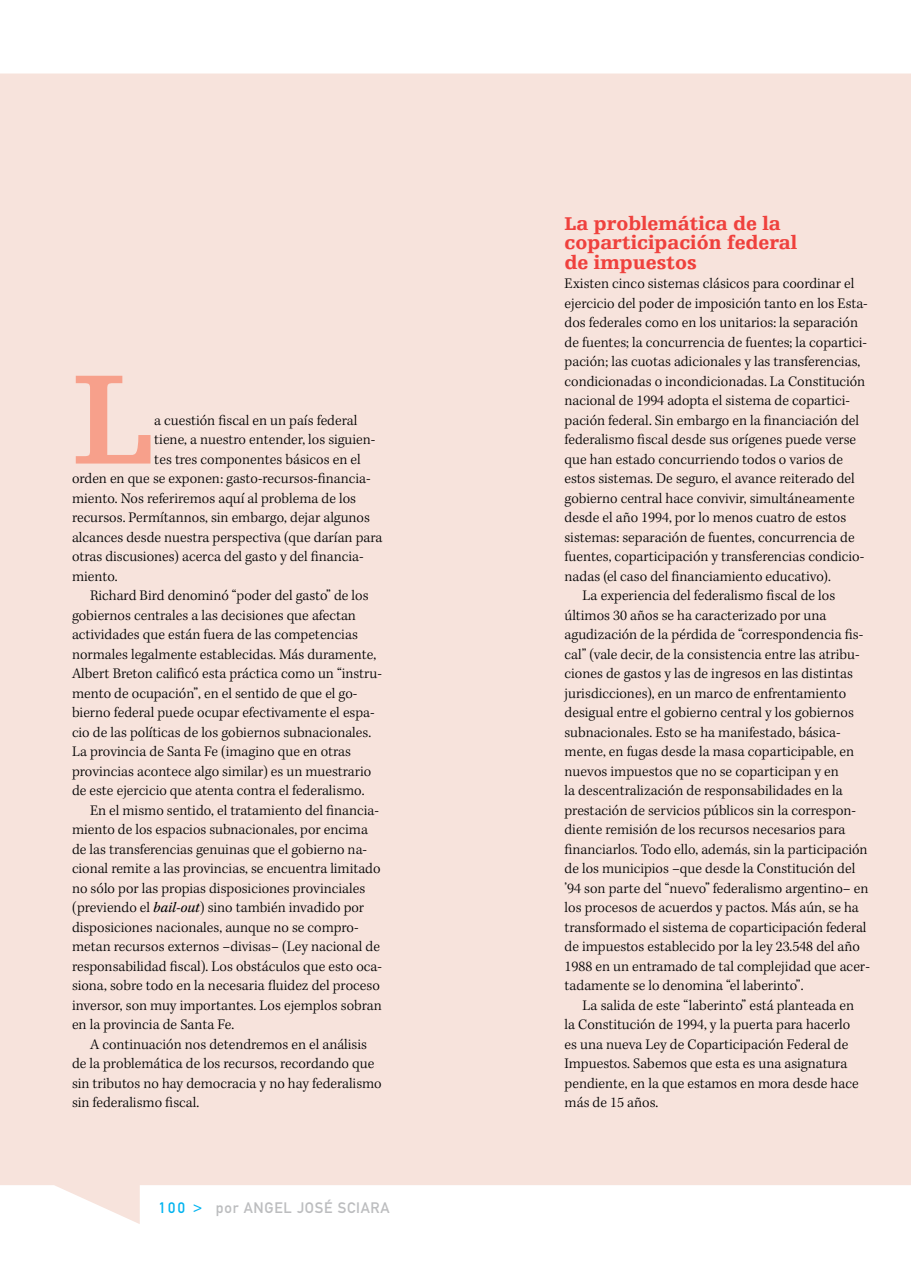
<style>
.page{position:relative;width:911px;height:1263px;background:#fff}
.page>*{position:absolute;margin:0;border:0;box-sizing:border-box;transform-origin:0 0}
.t1{font:700 134.7px "Egyptienne F";color:#f7a08b}
.t2{font:900 19.5px/19.5px "Egyptienne F";color:#ef413d}
.t3{font:300 15px "Kepler Std";color:#000}
.t4{font:15px "DIN Mittelschrift";letter-spacing:.05em;color:#bcbdbf}
.s1{font-weight:400;font-style:italic}
.s2{color:#00b3f0}
</style>
<div class="page">
<div style="left:0;top:74px;width:911px;height:1150px;background:#f7e3dc"></div>
<h1 class="t1" style="left:72px;top:345px;width:84px">L</h1>
<p class="t3" style="left:154px;top:411px;width:204px">a cuestión fiscal en un país federal</p>
<p class="t3" style="left:154px;top:431px;width:223px">tiene, a nuestro entender, los siguien-</p>
<p class="t3" style="left:154px;top:450px;width:208px">tes tres componentes básicos en el</p>
<p class="t3" style="left:72px;top:470px;width:300px">orden en que se exponen: gasto-recursos-financia-</p>
<p class="t3" style="left:72px;top:489px;width:286px">miento. Nos referiremos aquí al problema de los</p>
<p class="t3" style="left:72px;top:509px;width:300px">recursos. Permítannos, sin embargo, dejar algunos</p>
<p class="t3" style="left:72px;top:528px;width:312px">alcances desde nuestra perspectiva (que darían para</p>
<p class="t3" style="left:72px;top:548px;width:293px">otras discusiones) acerca del gasto y del financia-</p>
<p class="t3" style="left:72px;top:567px;width:47px">miento.</p>
<p class="t3" style="left:90px;top:587px;width:280px">Richard Bird denominó “poder del gasto” de los</p>
<p class="t3" style="left:72px;top:606px;width:285px">gobiernos centrales a las decisiones que afectan</p>
<p class="t3" style="left:72px;top:626px;width:287px">actividades que están fuera de las competencias</p>
<p class="t3" style="left:72px;top:645px;width:306px">normales legalmente establecidas. Más duramente,</p>
<p class="t3" style="left:72px;top:665px;width:311px">Albert Breton calificó esta práctica como un “instru-</p>
<p class="t3" style="left:72px;top:684px;width:287px">mento de ocupación”, en el sentido de que el go-</p>
<p class="t3" style="left:72px;top:704px;width:304px">bierno federal puede ocupar efectivamente el espa-</p>
<p class="t3" style="left:72px;top:723px;width:301px">cio de las políticas de los gobiernos subnacionales.</p>
<p class="t3" style="left:72px;top:743px;width:280px">La provincia de Santa Fe (imagino que en otras</p>
<p class="t3" style="left:72px;top:762px;width:301px">provincias acontece algo similar) es un muestrario</p>
<p class="t3" style="left:72px;top:782px;width:294px">de este ejercicio que atenta contra el federalismo.</p>
<p class="t3" style="left:90px;top:801px;width:290px">En el mismo sentido, el tratamiento del financia-</p>
<p class="t3" style="left:72px;top:821px;width:297px">miento de los espacios subnacionales, por encima</p>
<p class="t3" style="left:72px;top:840px;width:297px">de las transferencias genuinas que el gobierno na-</p>
<p class="t3" style="left:72px;top:860px;width:310px">cional remite a las provincias, se encuentra limitado</p>
<p class="t3" style="left:72px;top:879px;width:295px">no sólo por las propias disposiciones provinciales</p>
<p class="t3" style="left:72px;top:899px;width:294px">(previendo el <span class="s1">bail-out</span>) sino también invadido por</p>
<p class="t3" style="left:72px;top:918px;width:288px">disposiciones nacionales, aunque no se compro-</p>
<p class="t3" style="left:72px;top:938px;width:309px">metan recursos externos –divisas– (Ley nacional de</p>
<p class="t3" style="left:72px;top:957px;width:311px">responsabilidad fiscal). Los obstáculos que esto oca-</p>
<p class="t3" style="left:72px;top:977px;width:309px">siona, sobre todo en la necesaria fluidez del proceso</p>
<p class="t3" style="left:72px;top:996px;width:311px">inversor, son muy importantes. Los ejemplos sobran</p>
<p class="t3" style="left:72px;top:1016px;width:164px">en la provincia de Santa Fe.</p>
<p class="t3" style="left:90px;top:1035px;width:279px">A continuación nos detendremos en el análisis</p>
<p class="t3" style="left:72px;top:1055px;width:304px">de la problemática de los recursos, recordando que</p>
<p class="t3" style="left:72px;top:1074px;width:311px">sin tributos no hay democracia y no hay federalismo</p>
<p class="t3" style="left:72px;top:1094px;width:129px">sin federalismo fiscal.</p>
<p class="t4" style="left:159px;top:1199px;width:232px"><span class="s2">100 &gt;</span> POR ANGEL JOSÉ SCIARA</p>
<h2 class="t2" style="left:565px;top:214px;width:234px">La problemática de la coparticipación federal de impuestos</h2>
<p class="t3" style="left:565px;top:275px;width:291px">Existen cinco sistemas clásicos para coordinar el</p>
<p class="t3" style="left:565px;top:294px;width:305px">ejercicio del poder de imposición tanto en los Esta-</p>
<p class="t3" style="left:565px;top:314px;width:295px">dos federales como en los unitarios: la separación</p>
<p class="t3" style="left:565px;top:333px;width:304px">de fuentes; la concurrencia de fuentes; la copartici-</p>
<p class="t3" style="left:565px;top:353px;width:297px">pación; las cuotas adicionales y las transferencias,</p>
<p class="t3" style="left:565px;top:372px;width:302px">condicionadas o incondicionadas. La Constitución</p>
<p class="t3" style="left:565px;top:392px;width:287px">nacional de 1994 adopta el sistema de copartici-</p>
<p class="t3" style="left:565px;top:411px;width:296px">pación federal. Sin embargo en la financiación del</p>
<p class="t3" style="left:565px;top:431px;width:293px">federalismo fiscal desde sus orígenes puede verse</p>
<p class="t3" style="left:565px;top:450px;width:280px">que han estado concurriendo todos o varios de</p>
<p class="t3" style="left:565px;top:470px;width:292px">estos sistemas. De seguro, el avance reiterado del</p>
<p class="t3" style="left:565px;top:489px;width:291px">gobierno central hace convivir, simultáneamente</p>
<p class="t3" style="left:565px;top:509px;width:283px">desde el año 1994, por lo menos cuatro de estos</p>
<p class="t3" style="left:565px;top:528px;width:291px">sistemas: separación de fuentes, concurrencia de</p>
<p class="t3" style="left:565px;top:548px;width:301px">fuentes, coparticipación y transferencias condicio-</p>
<p class="t3" style="left:565px;top:567px;width:268px">nadas (el caso del financiamiento educativo).</p>
<p class="t3" style="left:583px;top:587px;width:254px">La experiencia del federalismo fiscal de los</p>
<p class="t3" style="left:565px;top:606px;width:263px">últimos 30 años se ha caracterizado por una</p>
<p class="t3" style="left:565px;top:626px;width:300px">agudización de la pérdida de “correspondencia fis-</p>
<p class="t3" style="left:565px;top:645px;width:296px">cal” (vale decir, de la consistencia entre las atribu-</p>
<p class="t3" style="left:565px;top:665px;width:290px">ciones de gastos y las de ingresos en las distintas</p>
<p class="t3" style="left:565px;top:684px;width:283px">jurisdicciones), en un marco de enfrentamiento</p>
<p class="t3" style="left:565px;top:704px;width:291px">desigual entre el gobierno central y los gobiernos</p>
<p class="t3" style="left:565px;top:723px;width:277px">subnacionales. Esto se ha manifestado, básica-</p>
<p class="t3" style="left:565px;top:743px;width:291px">mente, en fugas desde la masa coparticipable, en</p>
<p class="t3" style="left:565px;top:762px;width:276px">nuevos impuestos que no se coparticipan y en</p>
<p class="t3" style="left:565px;top:782px;width:280px">la descentralización de responsabilidades en la</p>
<p class="t3" style="left:565px;top:801px;width:293px">prestación de servicios públicos sin la correspon-</p>
<p class="t3" style="left:565px;top:821px;width:282px">diente remisión de los recursos necesarios para</p>
<p class="t3" style="left:565px;top:840px;width:304px">financiarlos. Todo ello, además, sin la participación</p>
<p class="t3" style="left:565px;top:860px;width:292px">de los municipios –que desde la Constitución del</p>
<p class="t3" style="left:565px;top:879px;width:305px">’94 son parte del “nuevo” federalismo argentino– en</p>
<p class="t3" style="left:565px;top:899px;width:296px">los procesos de acuerdos y pactos. Más aún, se ha</p>
<p class="t3" style="left:565px;top:918px;width:303px">transformado el sistema de coparticipación federal</p>
<p class="t3" style="left:565px;top:938px;width:297px">de impuestos establecido por la ley 23.548 del año</p>
<p class="t3" style="left:565px;top:957px;width:307px">1988 en un entramado de tal complejidad que acer-</p>
<p class="t3" style="left:565px;top:977px;width:240px">tadamente se lo denomina “el laberinto”.</p>
<p class="t3" style="left:583px;top:996px;width:273px">La salida de este “laberinto” está planteada en</p>
<p class="t3" style="left:565px;top:1016px;width:287px">la Constitución de 1994, y la puerta para hacerlo</p>
<p class="t3" style="left:565px;top:1035px;width:285px">es una nueva Ley de Coparticipación Federal de</p>
<p class="t3" style="left:565px;top:1055px;width:284px">Impuestos. Sabemos que esta es una asignatura</p>
<p class="t3" style="left:565px;top:1074px;width:296px">pendiente, en la que estamos en mora desde hace</p>
<p class="t3" style="left:565px;top:1094px;width:95px">más de 15 años.</p>
</div>
